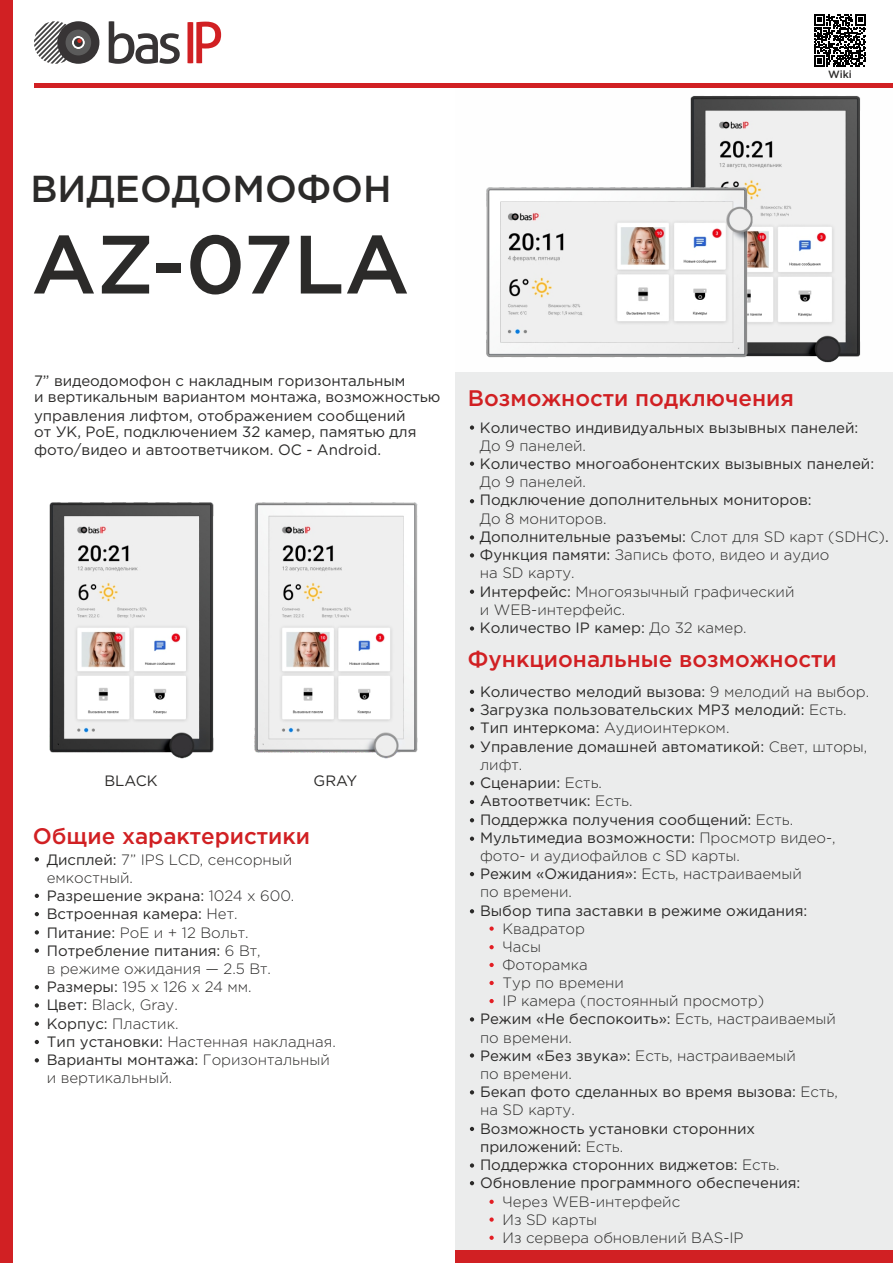
<style>
.page{position:relative;width:893px;height:1263px;background:#fff}
.page>*{position:absolute;margin:0;border:0;box-sizing:border-box;transform-origin:0 0}
.t1{font:500 82.5px "Gotham Pro";color:#2b2a29}
.t2{font:500 37.5px "Gotham Pro";color:#2b2a29}
.t3{font:500 22.5px "Gotham Pro";color:#d12023}
.t4{font:15px/18.3px "Gotham Pro";color:#2b2a29}
.t5{font:300 15px/18.3px "Gotham Pro";color:#2b2a29}
.t6{font:500 10.5px "Gotham Pro";color:#2b2a29}
.s1{font-weight:400}
.s2{font-weight:300}
</style>
<div class="page">
<div style="left:0;top:0;width:13px;height:1263px;background:#d12023"></div>
<svg style="left:109px;top:21px;width:71px;height:43px"></svg>
<svg style="left:187px;top:22px;width:34px;height:41px"></svg>
<svg style="left:34px;top:21px;width:65px;height:43px"></svg>
<hr style="left:34px;top:83px;width:859px;height:4px;background:#d12023">
<img style="left:592px;top:87px;width:279px;height:276px">
<img style="left:486px;top:117px;width:316px;height:246px">
<img style="left:254px;top:502px;width:164px;height:257px">
<img style="left:49px;top:502px;width:165px;height:257px">
<svg style="left:35px;top:857px;width:4px;height:4px"></svg>
<svg style="left:35px;top:894px;width:4px;height:4px"></svg>
<svg style="left:35px;top:912px;width:4px;height:4px"></svg>
<svg style="left:35px;top:930px;width:4px;height:4px"></svg>
<svg style="left:35px;top:948px;width:4px;height:5px"></svg>
<svg style="left:35px;top:1003px;width:4px;height:4px"></svg>
<svg style="left:35px;top:1021px;width:4px;height:5px"></svg>
<svg style="left:35px;top:1040px;width:4px;height:4px"></svg>
<svg style="left:35px;top:985px;width:4px;height:4px"></svg>
<div style="left:455px;top:372px;width:438px;height:891px;background:#ebecec"></div>
<div style="left:455px;top:1250px;width:438px;height:13px;background:#d12023"></div>
<svg style="left:470px;top:425px;width:4px;height:5px"></svg>
<svg style="left:470px;top:462px;width:4px;height:4px"></svg>
<svg style="left:470px;top:499px;width:4px;height:4px"></svg>
<svg style="left:470px;top:535px;width:4px;height:5px"></svg>
<svg style="left:470px;top:690px;width:4px;height:4px"></svg>
<svg style="left:470px;top:708px;width:4px;height:4px"></svg>
<svg style="left:470px;top:726px;width:4px;height:4px"></svg>
<svg style="left:470px;top:744px;width:4px;height:4px"></svg>
<svg style="left:470px;top:781px;width:4px;height:4px"></svg>
<svg style="left:470px;top:800px;width:4px;height:4px"></svg>
<svg style="left:470px;top:818px;width:4px;height:4px"></svg>
<svg style="left:470px;top:872px;width:4px;height:4px"></svg>
<svg style="left:470px;top:909px;width:4px;height:4px"></svg>
<svg style="left:470px;top:836px;width:4px;height:5px"></svg>
<svg style="left:470px;top:1017px;width:4px;height:4px"></svg>
<svg style="left:470px;top:1053px;width:4px;height:4px"></svg>
<svg style="left:470px;top:1090px;width:4px;height:4px"></svg>
<svg style="left:470px;top:553px;width:4px;height:4px"></svg>
<svg style="left:470px;top:590px;width:4px;height:4px"></svg>
<svg style="left:470px;top:626px;width:4px;height:5px"></svg>
<svg style="left:470px;top:1127px;width:4px;height:4px"></svg>
<svg style="left:470px;top:1163px;width:4px;height:4px"></svg>
<svg style="left:470px;top:1181px;width:4px;height:4px"></svg>
<svg style="left:489px;top:926px;width:5px;height:5px"></svg>
<svg style="left:489px;top:945px;width:5px;height:4px"></svg>
<svg style="left:489px;top:963px;width:5px;height:4px"></svg>
<svg style="left:489px;top:981px;width:5px;height:4px"></svg>
<svg style="left:489px;top:999px;width:5px;height:4px"></svg>
<svg style="left:489px;top:1200px;width:5px;height:4px"></svg>
<svg style="left:489px;top:1217px;width:5px;height:5px"></svg>
<svg style="left:489px;top:1235px;width:5px;height:5px"></svg>
<svg style="left:814px;top:66px;width:51px;height:1px"></svg>
<svg style="left:814px;top:14px;width:52px;height:52px"></svg>
<svg style="left:35px;top:1058px;width:4px;height:4px"></svg>
<p class="t6" style="left:828px;top:70px;width:25px">Wiki</p>
<h2 class="t2" style="left:30px;top:174px;width:363px">ВИДЕОДОМОФОН</h2>
<h1 class="t1" style="left:31px;top:233px;width:380px">AZ-07LA</h1>
<p class="t4" style="left:34px;top:373px;width:408px;line-height:16.6px">7” видеодомофон с накладным горизонтальным<br>и вертикальным вариантом монтажа, возможностью</p>
<p class="t4" style="left:34px;top:407px;width:373px">управления лифтом, отображением сообщений</p>
<p class="t4" style="left:34px;top:424px;width:384px">от УК, PoE, подключением 32 камер, памятью для фото/видео и автоответчиком. ОС - Android.</p>
<p class="t4" style="left:104px;top:772px;width:55px">BLACK</p>
<p class="t4" style="left:314px;top:772px;width:45px">GRAY</p>
<h3 class="t3" style="left:33px;top:827px;width:279px">Общие характеристики</h3>
<p class="t5" style="left:47px;top:851px;width:291px"><span class="s1">Дисплей:</span> 7” IPS LCD, сенсорный емкостный.<br><span class="s1">Разрешение экрана:</span> 1024 x 600.<br><span class="s1">Встроенная камера:</span> Нет.<br><span class="s1">Питание:</span> PoE и + 12 Вольт.<br><span class="s1">Потребление питания:</span> 6 Вт,<br>в режиме ожидания — 2.5 Вт.<br><span class="s1">Размеры:</span> 195 x 126 x 24 мм.<br><span class="s1">Цвет:</span> Black, Gray.<br><span class="s1">Корпус:</span> Пластик.<br><span class="s1">Тип установки:</span> Настенная накладная.<br><span class="s1">Варианты монтажа:</span> Горизонтальный и вертикальный.</p>
<h3 class="t3" style="left:468px;top:390px;width:328px">Возможности подключения</h3>
<p class="t4" style="left:480px;top:419px;width:380px">Количество индивидуальных вызывных панелей:</p>
<p class="t5" style="left:480px;top:437px;width:108px">До 9 панелей.</p>
<p class="t4" style="left:480px;top:456px;width:396px">Количество многоабонентских вызывных панелей:</p>
<p class="t5" style="left:480px;top:474px;width:108px">До 9 панелей.</p>
<p class="t4" style="left:480px;top:492px;width:333px">Подключение дополнительных мониторов:</p>
<p class="t5" style="left:480px;top:510px;width:410px">До 8 мониторов.<br><span class="s1">Дополнительные разъемы:</span> Слот для SD карт (SDHC)<span class="s1">.<br>Функция памяти:</span> Запись фото, видео и аудио<br>на SD карту.<br><span class="s1">Интерфейс:</span> Многоязычный графический<br>и WEB-интерфейс.<br><span class="s1">Количество IP камер:</span> До 32 камер.</p>
<h3 class="t3" style="left:468px;top:651px;width:370px">Функциональные возможности</h3>
<p class="t4" style="left:480px;top:683px;width:391px">Количество мелодий вызова: <span class="s2">9 мелодий на выбор.<br></span>Загрузка пользовательских MP3 мелодий: <span class="s2">Есть.<br></span>Тип интеркома: <span class="s2">Аудиоинтерком.<br></span>Управление домашней автоматикой: <span class="s2">Свет, шторы, лифт.<br></span>Сценарии: <span class="s2">Есть.<br></span>Автоответчик: <span class="s2">Есть.<br></span>Поддержка получения сообщений: <span class="s2">Есть.<br></span>Мультимедиа возможности: <span class="s2">Просмотр видео-, фото- и аудиофайлов с SD карты.<br></span>Режим «Ожидания»: <span class="s2">Есть, настраиваемый<br>по времени.</span></p>
<p class="t4" style="left:480px;top:902px;width:329px">Выбор типа заставки в режиме ожидания:</p>
<p class="t5" style="left:503px;top:920px;width:84px">Квадратор</p>
<p class="t5" style="left:503px;top:938px;width:40px">Часы</p>
<p class="t5" style="left:503px;top:956px;width:87px">Фоторамка</p>
<p class="t5" style="left:503px;top:975px;width:123px">Тур по времени</p>
<p class="t5" style="left:503px;top:993px;width:263px">IP камера (постоянный просмотр)</p>
<p class="t4" style="left:480px;top:1011px;width:357px">Режим «Не беспокоить»: <span class="s2">Есть, настраиваемый</span></p>
<p class="t5" style="left:480px;top:1029px;width:93px">по времени.</p>
<p class="t5" style="left:480px;top:1047px;width:317px"><span class="s1">Режим «Без звука»:</span> Есть, настраиваемый</p>
<p class="t5" style="left:480px;top:1065px;width:93px">по времени.</p>
<p class="t4" style="left:480px;top:1084px;width:359px">Бекап фото сделанных во время вызова: <span class="s2">Есть,</span></p>
<p class="t5" style="left:480px;top:1102px;width:96px">на SD карту.</p>
<p class="t4" style="left:480px;top:1120px;width:322px">Возможность установки сторонних приложений: <span class="s2">Есть.<br></span>Поддержка сторонних виджетов: <span class="s2">Есть.<br></span>Обновление программного обеспечения:</p>
<p class="t5" style="left:503px;top:1193px;width:243px">Через WEB-интерфейс<br>Из SD карты<br>Из сервера обновлений BAS-IP</p>
</div>
